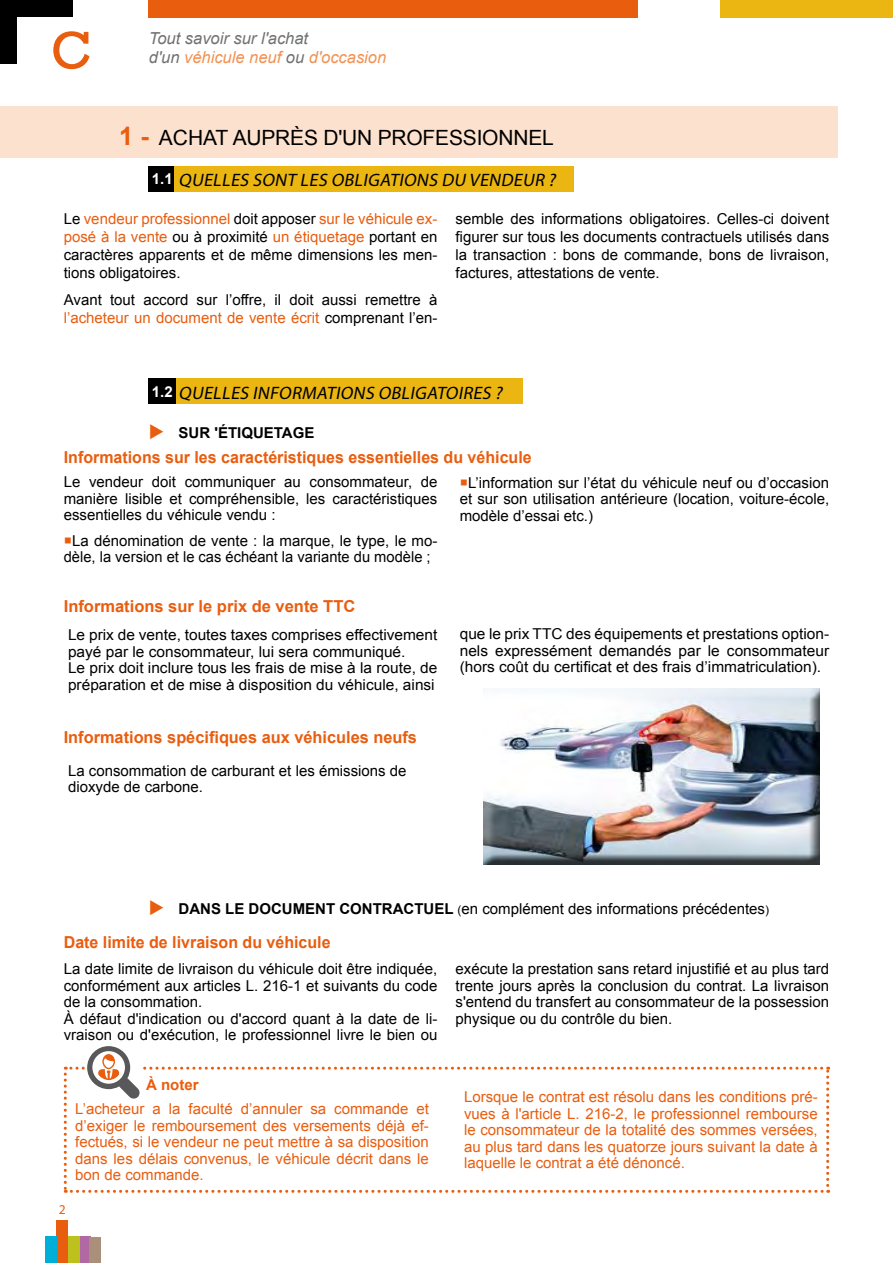
<style>
.page{position:relative;width:893px;height:1263px;background:#fff}
.page>*{position:absolute;margin:0;border:0;box-sizing:border-box;transform-origin:0 0}
.t1{font:54px "Rockwell";color:#e95d0f}
.t2{font:21px "Arial";letter-spacing:-.01em;color:#000}
.t3{font:italic 18px "Myriad Pro";color:#000}
.t4{font:700 16.5px "Arial";color:#e95d0f}
.t5{font:italic 16.5px/19.8px "Arial";color:#707172}
.t6{font:15px/16.5px "Arial";color:#000;text-align:justify}
.t7{font:15px/16.5px "Arial";color:#e95d0f;text-align:justify}
.t8{font:700 15px "Arial";color:#000}
.t9{font:700 15px "Arial";color:#e95d0f}
.t10{font:700 15px "Arial";color:#fff}
.t11{font:13.5px "Myriad Pro";color:#e95d0f}
.s1{color:#f19253}
.s2{font-weight:700;font-size:25.5px;color:#e95d0f}
.s3{font-family:"Arial";font-weight:700;font-style:normal;font-size:15px;color:#fff}
.s4{color:#e95d0f}
.s5{font-weight:700}
.s6{font-size:12px}
</style>
<div class="page">
<div style="left:0;top:0;width:72px;height:64px;background:#000"></div>
<div style="left:17px;top:17px;width:111px;height:64px;background:#fff"></div>
<div style="left:149px;top:0;width:489px;height:17px;background:#e95d0f"></div>
<div style="left:80px;top:1237px;width:11px;height:26px;background:#b069a3"></div>
<div style="left:57px;top:1220px;width:11px;height:43px;background:#e95d0f"></div>
<div style="left:45px;top:1237px;width:12px;height:26px;background:#00afd7"></div>
<div style="left:89px;top:1237px;width:12px;height:26px;background:#aa8f7b"></div>
<div style="left:68px;top:1237px;width:12px;height:26px;background:#bcc11d"></div>
<div style="left:0;top:106px;width:838px;height:51px;background:#fce2ce"></div>
<div style="left:721px;top:0;width:172px;height:17px;background:#ebb611"></div>
<div style="left:174px;top:378px;width:349px;height:26px;background:#ebb611"></div>
<div style="left:149px;top:166px;width:27px;height:25px;background:#000"></div>
<div style="left:174px;top:166px;width:400px;height:25px;background:#ebb611"></div>
<div style="left:149px;top:378px;width:27px;height:26px;background:#000"></div>
<svg style="left:64px;top:1046px;width:765px;height:147px"></svg>
<div style="left:477px;top:688px;width:354px;height:180px;background:#000;opacity:.75"></div>
<h1 class="t1" style="left:51px;top:19px;width:38px">C</h1>
<p class="t5" style="left:149px;top:28px;width:239px">Tout savoir sur l'achat<br>d'un <span class="s1">véhicule neuf</span> ou <span class="s1">d'occasion</span></p>
<h2 class="t2" style="left:119px;top:124px;width:429px"><span class="s2">1 -</span> achat Au près d'u n professionnel</h2>
<p class="t3" style="left:152px;top:169px;width:409px"><span class="s3">1 . 1</span> QUELLES SONT LES OBLIGATIONS DU VENDEUR ?</p>
<p class="t6" style="left:64px;top:209px;width:375px;line-height:18px">Le <span class="s4">vendeur professionnel</span> doit apposer <span class="s4">sur le véhicule ex&shy;posé à la vente</span> ou à proximité <span class="s4">un étiquetage</span> portant en caractères apparents et de même dimensions les men&shy;tions obligatoires.</p>
<p class="t6" style="left:64px;top:290px;width:375px;line-height:18px">Avant tout accord sur l’offre, il doit aussi remettre à <span class="s4">l’acheteur un document de vente écrit</span> comprenant l’en-</p>
<p class="t6" style="left:455px;top:209px;width:375px;line-height:18px">semble des informations obligatoires. Celles-ci doivent figurer sur tous les documents contractuels utilisés dans la transaction : bons de commande, bons de livraison, factures, attestations de vente.</p>
<p class="t10" style="left:152px;top:381px;width:22px">1.2</p>
<p class="t3" style="left:179px;top:381px;width:329px">QUELLES INFORMATIONS OBLIGATOIRES ?</p>
<p class="t8" style="left:149px;top:422px;width:167px"><span class="s4">◆</span> sur 'étiquetage</p>
<p class="t6" style="left:64px;top:474px;width:375px">Le vendeur doit communiquer au consommateur, de manière lisible et compréhensible, les caractéristiques essentielles du véhicule vendu :</p>
<p class="t6" style="left:64px;top:532px;width:375px"><span class="s4">○</span>La dénomination de vente : la marque, le type, le mo&shy;dèle, la version et le cas échéant la variante du modèle ;</p>
<p class="t4" style="left:64px;top:446px;width:469px">Informations sur les caractéristiques essentielles du véhicule</p>
<p class="t6" style="left:460px;top:474px;width:371px"><span class="s4">○</span>L’information sur l’état du véhicule neuf ou d’occasion et sur son utilisation antérieure (location, voiture-école, modèle d’essai etc.)</p>
<p class="t4" style="left:64px;top:595px;width:271px">Informations sur le prix de vente TTC</p>
<p class="t6" style="left:68px;top:627px;width:371px;text-align:left">Le prix de vente, toutes taxes comprises effectivement payé par le consommateur, lui sera communiqué.<br>Le prix doit inclure tous les frais de mise à la route, de préparation et de mise à disposition du véhicule, ainsi</p>
<p class="t6" style="left:460px;top:626px;width:84px">que le prix TTC</p>
<p class="t6" style="left:460px;top:626px;width:371px;text-indent:106px">des équipements et prestations option&shy;nels expressément demandés par le consommateur (hors coût du certificat et des frais d’immatriculation).</p>
<p class="t4" style="left:64px;top:727px;width:355px">Informations spécifiques aux véhicules neufs</p>
<p class="t6" style="left:68px;top:762px;width:340px">La consommation de carburant et les émissions de dioxyde de carbone.</p>
<p class="t6" style="left:149px;top:900px;width:622px"><span class="s4">◆</span> <span class="s5">Dans le document contractuel</span> <span class="s6">(</span>en complément des informations précédentes<span class="s6">)</span></p>
<p class="t4" style="left:64px;top:931px;width:268px">Date limite de livraison du véhicule</p>
<p class="t6" style="left:64px;top:961px;width:375px;text-align:left">La date limite de livraison du véhicule doit être indiquée, conformément aux articles L. 216-1 et suivants du code de la consommation.<br>À défaut d'indication ou d'accord quant à la date de li&shy;vraison ou d'exécution, le professionnel livre le bien ou</p>
<p class="t6" style="left:455px;top:961px;width:375px">exécute la prestation sans retard injustifié et au plus tard trente jours après la conclusion du contrat. La livraison s'entend du transfert au consommateur de la possession physique ou du contrôle du bien.</p>
<p class="t9" style="left:146px;top:1075px;width:54px">à noter</p>
<p class="t7" style="left:75px;top:1101px;width:355px">L’acheteur a la faculté d’annuler sa commande et d’exiger le remboursement des versements déjà ef&shy;fectués, si le vendeur ne peut mettre à sa disposition dans les délais convenus, le véhicule décrit dans le bon de commande.</p>
<p class="t7" style="left:464px;top:1089px;width:355px">Lorsque le contrat est résolu dans les conditions pré&shy;vues à l'article L. 216-2, le professionnel rembourse le consommateur de la totalité des sommes versées, au plus tard dans les quatorze jours suivant la date à laquelle le contrat a été dénoncé.</p>
<p class="t11" style="left:59px;top:1201px;width:8px">2</p>
</div>
